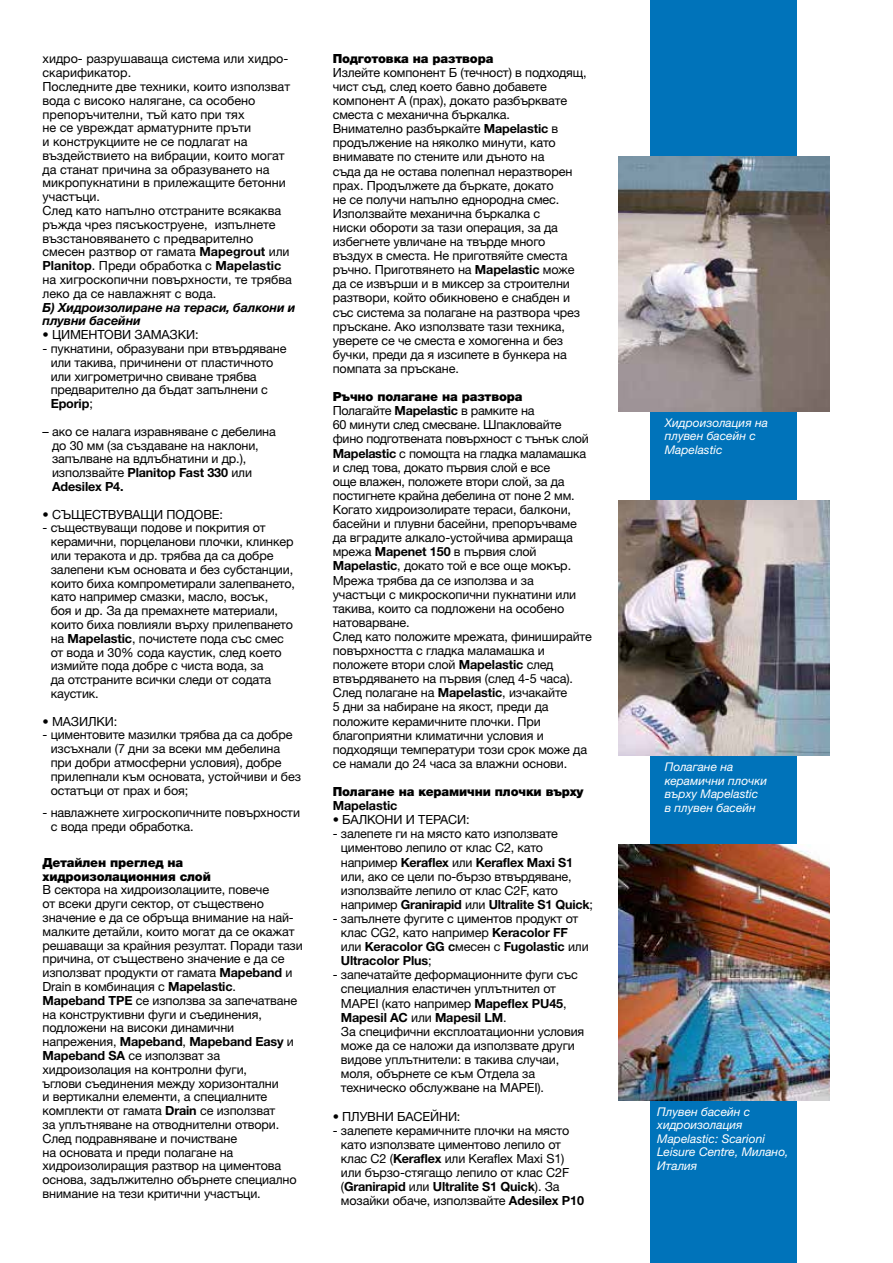
<style>
.page{position:relative;width:893px;height:1263px;background:#fff}
.page>*{position:absolute;margin:0;border:0;box-sizing:border-box;transform-origin:0 0}
.t1{font:12.6px/14.1px "Helvetica Neue LTW1 G";letter-spacing:-.01em;color:#000}
.t2{font:900 12.6px/13.8px "Helvetica Neue LTW1 G";letter-spacing:-.01em;color:#000}
.t3{font:italic 700 12.6px/13.8px "Helvetica Neue LTW1 G";letter-spacing:-.01em;color:#000}
.t4{font:700 12.6px "Helvetica Neue LTW1 G";letter-spacing:-.01em;color:#000}
.t5{font:italic 12px/13.5px "Helvetica Neue LTW1 G";color:#fff}
.s1{font-weight:700}
.s2{font-weight:900}
</style>
<div class="page">
<div style="left:651px;top:0;width:146px;height:1263px;background:#0073ba"></div>
<img style="left:618px;top:156px;width:212px;height:255px">
<img style="left:618px;top:500px;width:212px;height:256px">
<img style="left:618px;top:845px;width:212px;height:255px">
<p class="t1" style="left:43px;top:52px;width:251px">хидро- разрушаваща система или хидро&shy;скарификатор.<br>Последните две техники, които използват вода с високо налягане, са особено препоръчителни, тъй като при тях<br>не се увреждат арматурните пръти<br>и конструкциите не се подлагат на въздействието на вибрации, които могат да станат причина за образуването на микропукнатини в прилежащите бетонни участъци.<br>След като напълно отстраните всякаква ръжда чрез пясъкоструене, изпълнете възстановяването с предварително смесен разтвор от гамата <span class="s1">Mapegrout</span> или <span class="s1">Planitop</span>. Преди обработка с <span class="s1">Mapelastic </span>на хигроскопични повърхности, те трябва леко да се навлажнят с вода.</p>
<p class="t3" style="left:43px;top:300px;width:255px">Б) Хидроизолиране на тераси, балкони и плувни басейни</p>
<p class="t1" style="left:43px;top:328px;width:157px">• ЦИМЕНТОВИ ЗАМАЗКИ:</p>
<p class="t1" style="left:51px;top:342px;width:237px;text-indent:-8px">- пукнатини, образувани при втвърдяване или такива, причинени от пластичното или хигрометрично свиване трябва предварително да бъдат запълнени с<br><span class="s1">Eporip</span>;</p>
<p class="t1" style="left:52px;top:424px;width:225px;text-indent:-10px">– ако се налага изравняване с дебелина до 30 мм (за създаване на наклони, запълване на вдлъбнатини и др.), използвайте <span class="s1">Planitop Fast 330</span> или<br><span class="s1">Adesilex P4.</span></p>
<p class="t1" style="left:43px;top:507px;width:182px">• СЪЩЕСТВУВАЩИ ПОДОВЕ:</p>
<p class="t1" style="left:51px;top:521px;width:246px;text-indent:-8px">- съществуващи подове и покрития от керамични, порцеланови плочки, клинкер или теракота и др. трябва да са добре залепени към основата и без субстанции, които биха компрометирали залепването, като например смазки, масло, восък,<br>боя и др. За да премахнете материали, които биха повлияли върху прилепването на <span class="s1">Mapelastic</span>, почистете пода със смес от вода и 30% сода каустик, след което измийте пода добре с чиста вода, за<br>да отстраните всички следи от содата каустик.</p>
<p class="t1" style="left:43px;top:714px;width:76px">• МАЗИЛКИ:</p>
<p class="t1" style="left:51px;top:728px;width:252px;text-indent:-8px">- циментовите мазилки трябва да са добре изсъхнали (7 дни за всеки мм дебелина при добри атмосферни условия), добре прилепнали към основата, устойчиви и без остатъци от прах и боя;</p>
<p class="t1" style="left:51px;top:805px;width:251px;text-indent:-8px">- навлажнете хигроскопичните повърхности с вода преди обработка.</p>
<p class="t2" style="left:43px;top:855px;width:170px">Детайлен преглед на хидроизолационния слой</p>
<p class="t1" style="left:43px;top:883px;width:262px">В сектора на хидроизолациите, повече<br>от всеки други сектор, от съществено значение е да се обръща внимание на най&shy;малките детайли, които могат да се окажат решаващи за крайния резултат. Поради тази причина, от съществено значение е да се използват продукти от гамата <span class="s1">Mapeband</span> и Drain в комбинация с <span class="s1">Mapelastic</span>.<br><span class="s1">Mapeband TPE</span> се използва за запечатване на конструктивни фуги и съединения, подложени на високи динамични напрежения, <span class="s1">Mapeband</span>, <span class="s1">Mapeband Easy</span> и <span class="s1">Mapeband SA</span> се използват за хидроизолация на контролни фуги,<br>ъглови съединения между хоризонтални<br>и вертикални елементи, а специалните комплекти от гамата <span class="s1">Drain</span> се използват<br>за уплътняване на отводнителни отвори.<br>След подравняване и почистване<br>на основата и преди полагане на хидроизолиращия разтвор на циментова основа, задължително обърнете специално внимание на тези критични участъци.</p>
<p class="t2" style="left:333px;top:51px;width:162px">Подготовка на разтвора</p>
<p class="t1" style="left:333px;top:65px;width:255px">Излейте компонент Б (течност) в подходящ, чист съд, след което бавно добавете компонент A (прах), докато разбърквате сместа с механична бъркалка.<br>Внимателно разбъркайте <span class="s1">Mapelastic</span> в продължение на няколко минути, като внимавате по стените или дъното на<br>съда да не остава полепнал неразтворен прах. Продължете да бъркате, докато<br>не се получи напълно еднородна смес.<br>Използвайте механична бъркалка с<br>ниски обороти за тази операция, за да избегнете увличане на твърде много въздух в сместа. Не приготвяйте сместа ръчно. Приготвянето на <span class="s1">Mapelastic</span> може да се извърши и в миксер за строителни разтвори, който обикновено е снабден и със система за полагане на разтвора чрез пръскане. Ако използвате тази техника, уверете се че сместа е хомогенна и без бучки, преди да я изсипете в бункера на помпата за пръскане.</p>
<p class="t1" style="left:333px;top:390px;width:261px"><span class="s2">Ръчно полагане на разтвора<br></span>Полагайте <span class="s1">Mapelastic</span> в рамките на<br>60 минути след смесване. Шпакловайте фино подготвената повърхност с тънък слой <span class="s1">Mapelastic</span> с помощта на гладка маламашка и след това, докато първия слой е все<br>още влажен, положете втори слой, за да постигнете крайна дебелина от поне 2 мм.<br>Когато хидроизолирате тераси, балкони, басейни и плувни басейни, препоръчваме да вградите алкало-устойчива армираща мрежа <span class="s1">Mapenet 150</span> в първия слой <span class="s1">Mapelastic</span>, докато той е все още мокър.<br>Мрежа трябва да се използва и за<br>участъци с микроскопични пукнатини или такива, които са подложени на особено натоварване.<br>След като положите мрежата, финиширайте повърхността с гладка маламашка и положете втори слой <span class="s1">Mapelastic</span> след втвърдяването на първия (след 4-5 часа).<br>След полагане на <span class="s1">Mapelastic</span>, изчакайте<br>5 дни за набиране на якост, преди да положите керамичните плочки. При благоприятни климатични условия и подходящи температури този срок може да се намали до 24 часа за влажни основи.</p>
<p class="t2" style="left:333px;top:785px;width:252px">Полагане на керамични плочки върху</p>
<p class="t4" style="left:333px;top:798px;width:66px">Mapelastic</p>
<p class="t1" style="left:333px;top:813px;width:138px">• БАЛКОНИ И ТЕРАСИ:</p>
<p class="t1" style="left:341px;top:827px;width:254px;text-indent:-8px">- залепете ги на място като използвате циментово лепило от клас C2, като например <span class="s1">Keraflex</span> или <span class="s1">Keraflex Maxi S1 </span>или, ако се цели по-бързо втвърдяване, използвайте лепило от клас C2F, като например <span class="s1">Granirapid</span> или <span class="s1">Ultralite S1 Quick</span>;</p>
<p class="t1" style="left:341px;top:911px;width:249px;text-indent:-8px">- запълнете фугите с циментов продукт от клас CG2, като например <span class="s1">Keracolor FF </span>или <span class="s1">Keracolor GG с</span>месен с <span class="s1">Fugolastic</span> или <span class="s1">Ultracolor Plus</span>;</p>
<p class="t1" style="left:341px;top:968px;width:245px;text-indent:-8px">- запечатайте деформационните фуги със специалния еластичен уплътнител от MAPEI (като например <span class="s1">Mapeflex PU45</span>, <span class="s1">Mapesil AC</span> или <span class="s1">Mapesil LM</span>.<br>За специфични експлоатационни условия може да се наложи да използвате други видове уплътнители: в такива случаи, моля, обърнете се към Отдела за техническо обслужване на MAPEI).</p>
<p class="t1" style="left:333px;top:1109px;width:129px">• ПЛУВНИ БАСЕЙНИ:</p>
<p class="t1" style="left:341px;top:1123px;width:245px;text-indent:-8px">- залепете керамичните плочки на място като използвате циментово лепило от клас C2 (<span class="s1">Keraflex</span> или Keraflex Maxi S1) или бързо-стягащо лепило от клас C2F (<span class="s1">Granirapid</span> или <span class="s1">Ultralite S1 Quick</span>). За мозайки обаче, използвайте <span class="s1">Adesilex P10</span></p>
<p class="t5" style="left:665px;top:416px;width:105px">Хидроизолация на плувен басейн с<br>Mapelastic</p>
<p class="t5" style="left:665px;top:760px;width:104px">Полагане на керамични плочки върху Mapelastic в плувен басейн</p>
<p class="t5" style="left:657px;top:1104px;width:133px">Плувен басейн с хидроизолация<br>Mapelastic: Scarioni<br>Leisure Centre, Милано,<br>Италия</p>
</div>
